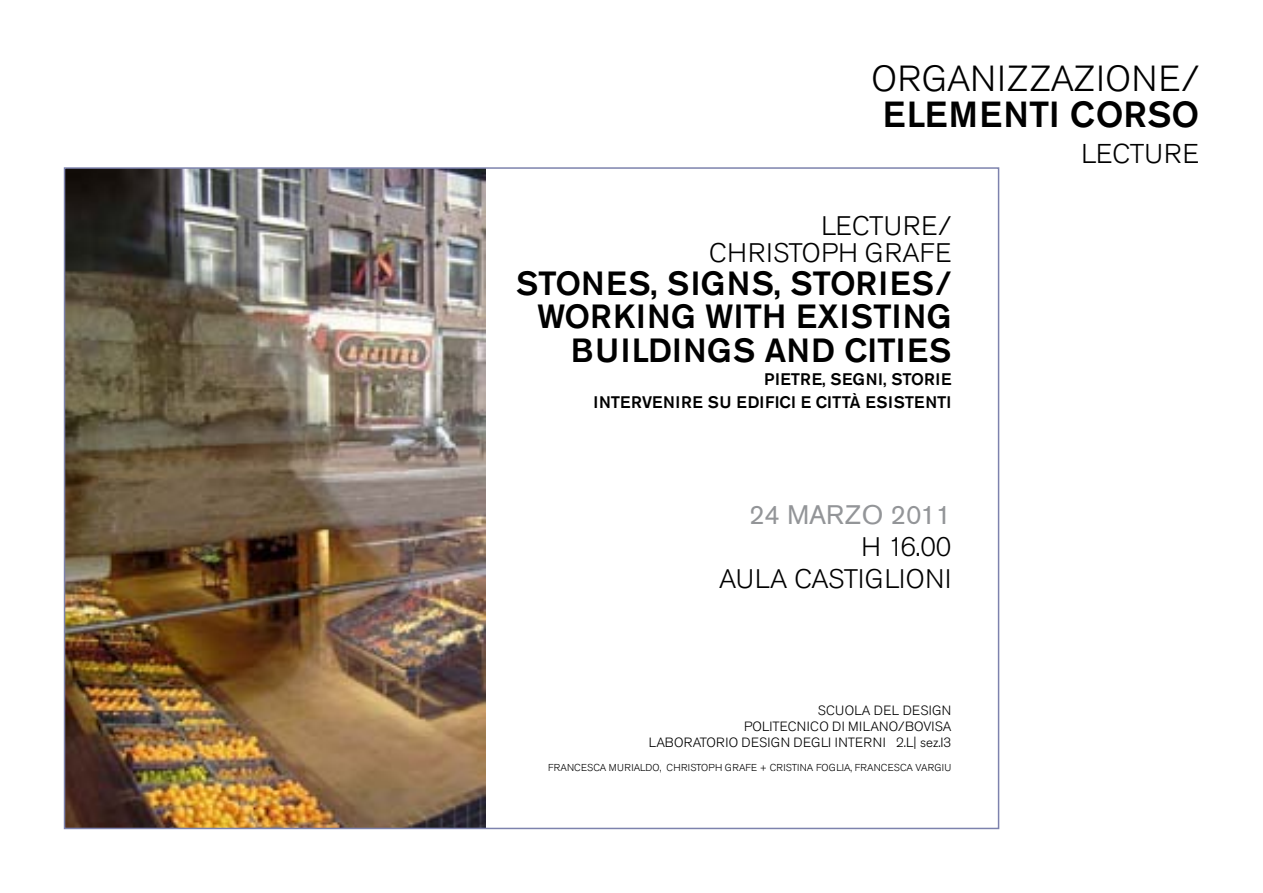
<style>
.page{position:relative;width:1263px;height:893px;background:#fff}
.page>*{position:absolute;margin:0;border:0;box-sizing:border-box;transform-origin:0 0}
.t1{font:300 36px "Akzidenz Grotesk Pro";letter-spacing:.02em;color:#000}
.t2{font:500 36px "Akzidenz Grotesk Pro";letter-spacing:.02em;color:#000}
.t3{font:500 33.3px/33.3px "Akzidenz Grotesk Pro";letter-spacing:.02em;color:#000;text-align:right}
.t4{font:300 27px "Akzidenz Grotesk Pro";color:#000}
.t5{font:300 26.55px/26.5px "Akzidenz Grotesk Pro";letter-spacing:.02em;color:#000;text-align:right}
.t6{font:300 26.55px/32px "Akzidenz Grotesk Pro";color:#000;text-align:right}
.t7{font:26.55px "Akzidenz Grotesk Pro";color:#939598}
.t8{font:500 16.65px/23.2px "Akzidenz Grotesk Pro";letter-spacing:.02em;color:#000;text-align:right}
.t9{font:300 13.35px/15.9px "Akzidenz Grotesk Pro";letter-spacing:.02em;color:#000;text-align:right}
.t10{font:300 10.05px "Akzidenz Grotesk Pro";letter-spacing:.02em;color:#000}
</style>
<div class="page">
<img style="left:67px;top:170px;width:419px;height:656px">
<h1 class="t1" style="left:871px;top:55px;width:329px">ORGANIZZAZIONE/</h1>
<h1 class="t2" style="left:883px;top:91px;width:318px">ELEMENTI CORSO</h1>
<h3 class="t4" style="left:1081px;top:136px;width:119px">LECTURE</h3>
<h3 class="t5" style="left:709px;top:213px;width:244px">LECTURE/<br>CHRISTOPH GRAFE</h3>
<h2 class="t3" style="left:516px;top:266px;width:437px">STONES, SIGNS, STORIES/<br>WORKING WITH EXISTING<br>BUILDINGS AND CITIES</h2>
<p class="t8" style="left:593px;top:367px;width:359px">PIETRE, SEGNI, STORIE<br>INTERVENIRE SU EDIFICI E CITTÀ ESISTENTI</p>
<h3 class="t7" style="left:749px;top:498px;width:204px">24 MARZO 2011</h3>
<h3 class="t6" style="left:719px;top:531px;width:234px">H 16.00<br>AULA CASTIGLIONI</h3>
<p class="t9" style="left:649px;top:702px;width:304px">SCUOLA DEL DESIGN<br>POLITECNICO DI MILANO/BOVISA<br>LABORATORIO DESIGN DEGLI INTERNI 2.L| sez.I3</p>
<p class="t10" style="left:548px;top:761px;width:405px">FRANCESCA MURIALDO, CHRISTOPH GRAFE + CRISTINA FOGLIA, FRANCESCA VARGIU</p>
</div>
